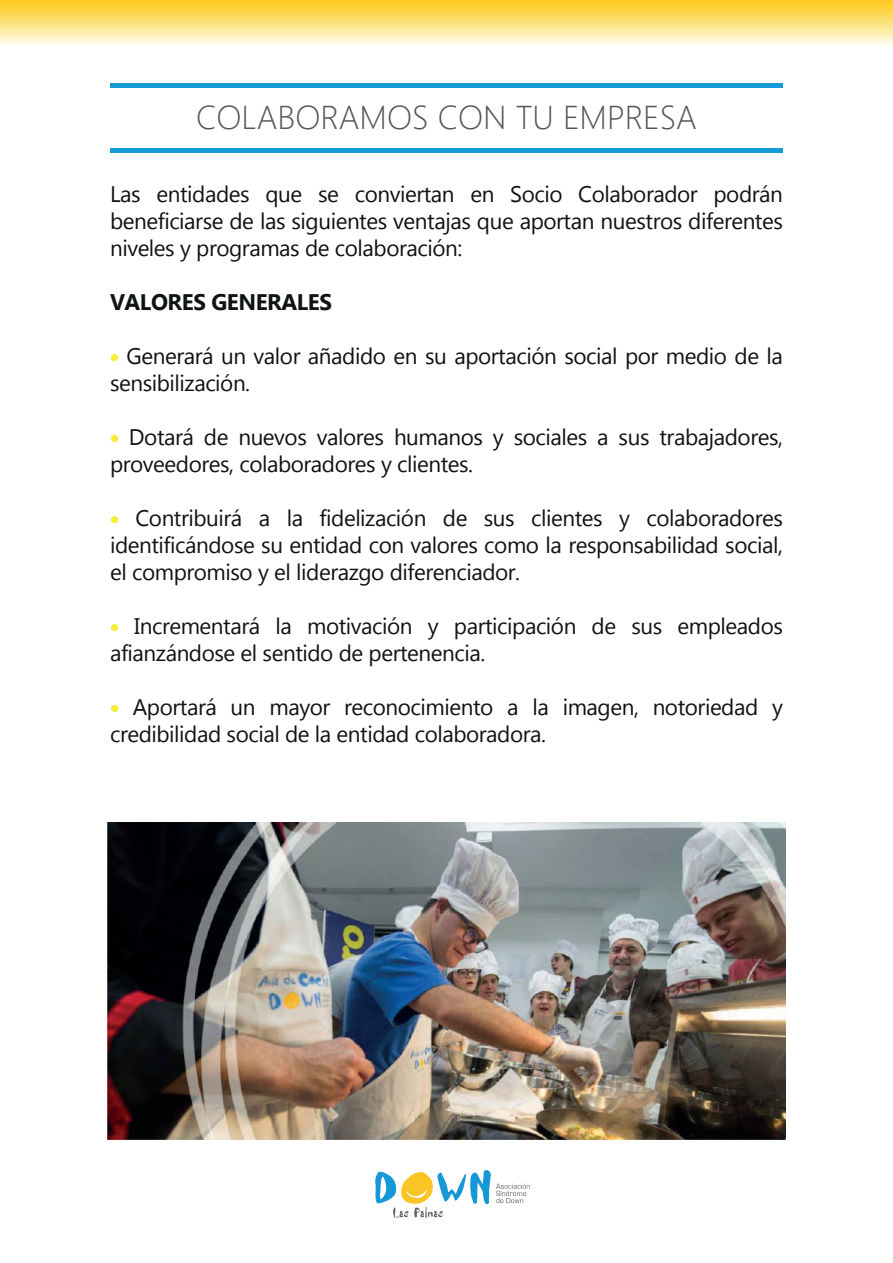
<style>
.page{position:relative;width:893px;height:1263px;background:#fff}
.page>*{position:absolute;margin:0;border:0;box-sizing:border-box;transform-origin:0 0}
.t1{font:300 33px "Segoe UI";color:#545758}
.t2{font:22.5px/27px "Segoe UI";letter-spacing:-.02em;color:#0f1313}
.t3{font:700 22.5px "Segoe UI";letter-spacing:-.02em;color:#0f1313}
</style>
<div class="page">
<div style="left:0;top:0;width:893px;height:45px;background:linear-gradient(to bottom,#fdc916,#fcfbe8)"></div>
<svg style="left:375px;top:1170px;width:155px;height:48px"></svg>
<img style="left:107px;top:823px;width:678px;height:316px">
<div style="left:111px;top:354px;width:7px;height:7px;background:#f5ee35;border-radius:50%"></div>
<div style="left:111px;top:435px;width:7px;height:7px;background:#f5ee35;border-radius:50%"></div>
<div style="left:111px;top:516px;width:7px;height:7px;background:#f5ee35;border-radius:50%"></div>
<div style="left:111px;top:624px;width:7px;height:7px;background:#f5ee35;border-radius:50%"></div>
<div style="left:111px;top:705px;width:7px;height:7px;background:#f5ee35;border-radius:50%"></div>
<hr style="left:110px;top:84px;width:673px;height:4px;background:#159cd8">
<hr style="left:110px;top:148px;width:673px;height:4px;background:#159cd8">
<h1 class="t1" style="left:196px;top:91px;width:502px">COLABORAMOS CON TU EMPRESA</h1>
<p class="t2" style="left:110px;top:179px;width:674px;text-align:justify">Las entidades que se conviertan en Socio Colaborador podrán beneficiarse de las siguientes ventajas que aportan nuestros diferentes niveles y programas de colaboración:</p>
<p class="t3" style="left:110px;top:284px;width:223px">VALORES GENERALES</p>
<p class="t2" style="left:110px;top:341px;width:674px">- Generará un valor añadido en su aportación social por medio de la sensibilización.</p>
<p class="t2" style="left:110px;top:422px;width:674px">- Dotará de nuevos valores humanos y sociales a sus trabajadores, proveedores, colaboradores y clientes.</p>
<p class="t2" style="left:110px;top:503px;width:674px;text-align:justify">- Contribuirá a la fidelización de sus clientes y colaboradores identificándose su entidad con valores como la responsabilidad social, el compromiso y el liderazgo diferenciador.</p>
<p class="t2" style="left:110px;top:611px;width:674px">- Incrementará la motivación y participación de sus empleados afianzándose el sentido de pertenencia.</p>
<p class="t2" style="left:110px;top:692px;width:674px">- Aportará un mayor reconocimiento a la imagen, notoriedad y credibilidad social de la entidad colaboradora.</p>
</div>
